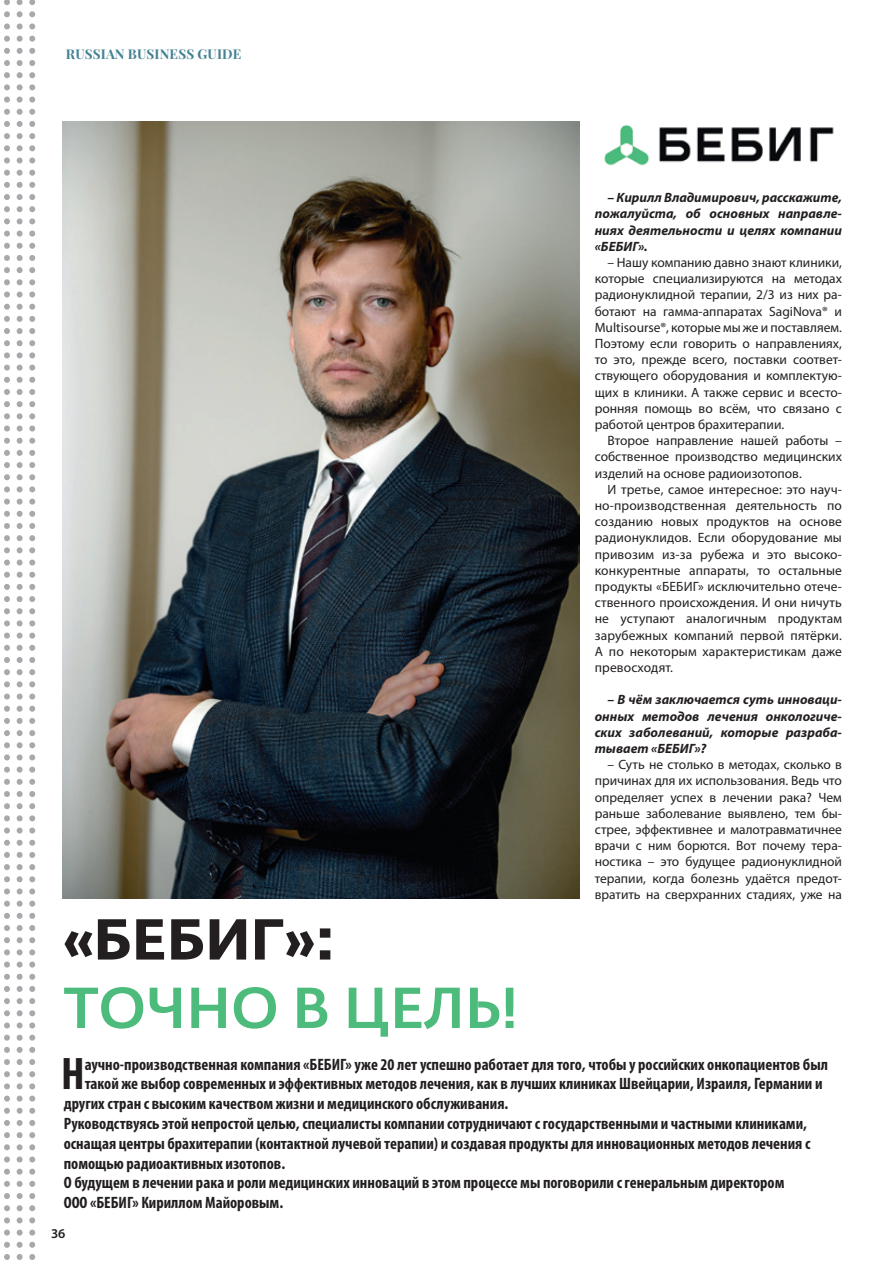
<style>
.page{position:relative;width:893px;height:1263px;background:#fff}
.page>*{position:absolute;margin:0;border:0;box-sizing:border-box;transform-origin:0 0}
.t1{font:500 57px "Fedra Sans Pro";color:#4cbb7c}
.t2{font:700 57px "Fedra Sans Pro";color:#231f20}
.вопрос_РБГ{font:700 condensed 45.9px "Myriad Pro";color:#231f20}
.вопрос_РБГ-2{font:700 condensed 16.5px/19.8px "Myriad Pro";color:#231f20}
.базовый_текст{font:13.5px/16.2px "Myriad Pro";color:#231f20;text-align:justify}
.базовый_текст-2{font:italic 700 13.5px/16.2px "Myriad Pro";color:#231f20;text-align:justify}
.t3{font:700 13.5px "Playfair Display";letter-spacing:.01em;color:#438293}
.t4{font:600 13.5px "Myriad Pro";color:#231f20}
</style>
<div class="page">
<svg style="left:4px;top:0;width:6px;height:1260px"></svg>
<svg style="left:17px;top:0;width:6px;height:1260px"></svg>
<svg style="left:29px;top:0;width:6px;height:1260px"></svg>
<img style="left:62px;top:121px;width:517px;height:778px">
<img style="left:604px;top:125px;width:230px;height:41px">
<p class="t3" style="left:66px;top:45px;width:177px">RUSSIAN BUSINESS GUIDE</p>
<p class="t2" style="left:64px;top:904px;width:273px">«БЕБИГ»:</p>
<p class="t1" style="left:64px;top:972px;width:456px">ТОЧНО В ЦЕЛЬ!</p>
<p class="базовый_текст-2" style="left:595px;top:189px;width:249px;text-indent:13px">– Кирилл Владимирович, расскажите, пожалуйста, об основных направле&shy;ниях деятельности и целях компании «БЕБИГ».</p>
<p class="базовый_текст" style="left:595px;top:254px;width:249px;text-indent:13px">– Нашу компанию давно знают клиники, которые специализируются на методах радионуклидной терапии, 2/3 из них ра&shy;ботают на гамма-аппаратах SagiNova® и Multisourse®, которые мы же и поставляем.<br>Поэтому если говорить о направлениях, то это, прежде всего, поставки соответ&shy;ствующего оборудования и комплектую&shy;щих в клиники. А также сервис и всесто&shy;ронняя помощь во всём, что связано с работой центров брахитерапии.</p>
<p class="базовый_текст" style="left:595px;top:432px;width:249px;text-indent:13px">Второе направление нашей работы – собственное производство медицинских изделий на основе радиоизотопов.</p>
<p class="базовый_текст" style="left:595px;top:481px;width:249px;text-indent:13px">И третье, самое интересное: это науч&shy;но-производственная деятельность по созданию новых продуктов на основе радионуклидов. Если оборудование мы привозим из-за рубежа и это высоко&shy;конкурентные аппараты, то остальные продукты «БЕБИГ» исключительно отече&shy;ственного происхождения. И они ничуть не уступают аналогичным продуктам зарубежных компаний первой пятёрки.<br>А по некоторым характеристикам даже превосходят.</p>
<p class="базовый_текст-2" style="left:595px;top:691px;width:249px;text-indent:13px">– В чём заключается суть инноваци&shy;онных методов лечения онкологиче&shy;ских заболеваний, которые разраба&shy;тывает «БЕБИГ»?</p>
<p class="базовый_текст" style="left:595px;top:756px;width:249px;text-indent:13px">– Суть не столько в методах, сколько в причинах для их использования. Ведь что определяет успех в лечении рака? Чем раньше заболевание выявлено, тем бы&shy;стрее, эффективнее и малотравматичнее врачи с ним борются. Вот почему тера&shy;ностика – это будущее радионуклидной терапии, когда болезнь удаётся предот&shy;вратить на сверхранних стадиях, уже на</p>
<p class="вопрос_РБГ" style="left:61px;top:1045px;width:25px">Н</p>
<p class="вопрос_РБГ-2" style="left:85px;top:1054px;width:745px">аучно-производственная компания «БЕБИГ» уже 20 лет успешно работает для того, чтобы у российских онкопациентов был</p>
<p class="вопрос_РБГ-2" style="left:85px;top:1073px;width:739px">такой же выбор современных и эффективных методов лечения, как в лучших клиниках Швейцарии, Израиля, Германии и</p>
<p class="вопрос_РБГ-2" style="left:64px;top:1093px;width:446px">других стран с высоким качеством жизни и медицинского обслуживания.</p>
<p class="вопрос_РБГ-2" style="left:64px;top:1113px;width:748px">Руководствуясь этой непростой целью, специалисты компании сотрудничают с государственными и частными клиниками, оснащая центры брахитерапии (контактной лучевой терапии) и создавая продукты для инновационных методов лечения с помощью радиоактивных изотопов.</p>
<p class="вопрос_РБГ-2" style="left:64px;top:1172px;width:722px">О будущем в лечении рака и роли медицинских инноваций в этом процессе мы поговорили с генеральным директором<br>ООО «БЕБИГ» Кириллом Майоровым.</p>
<p class="t4" style="left:51px;top:1224px;width:16px">36</p>
</div>
